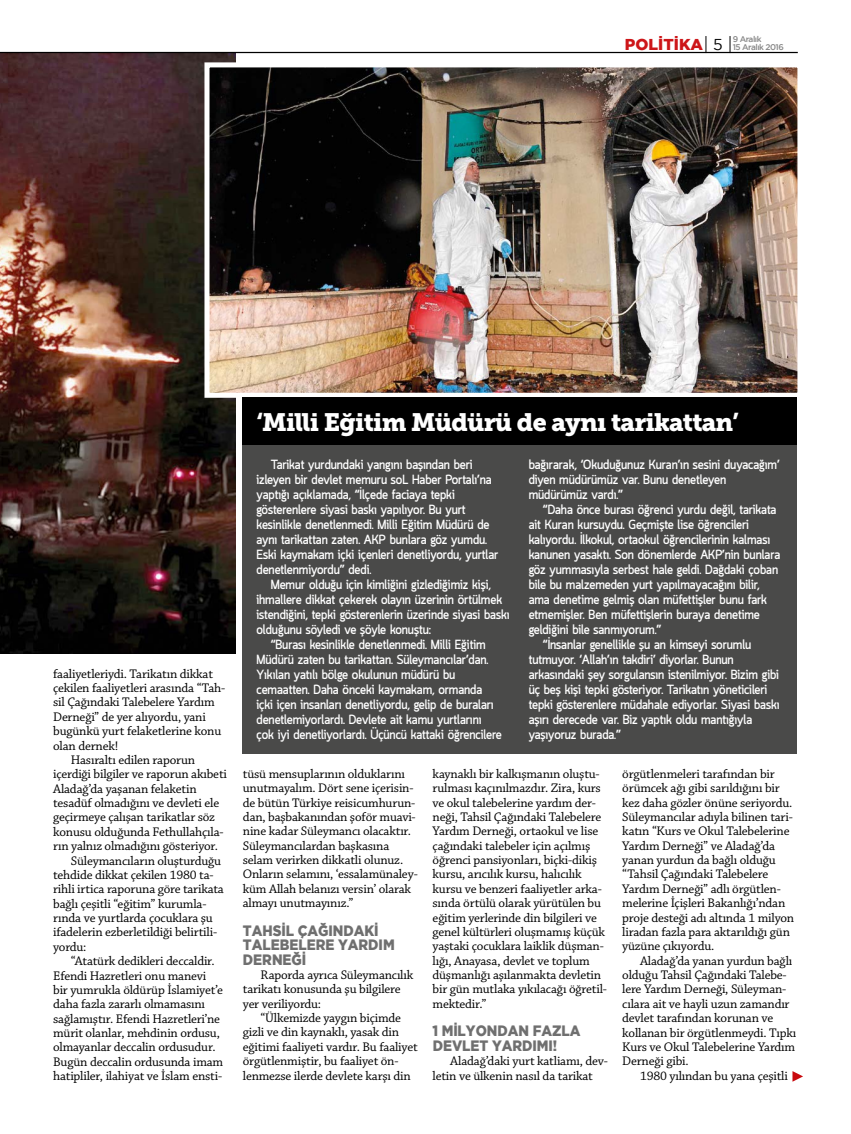
<style>
.page{position:relative;width:851px;height:1134px;background:#fff}
.page>*{position:absolute;margin:0;border:0;box-sizing:border-box;transform-origin:0 0}
.t1{font:25px "Museo Slab 900";letter-spacing:-.03em;color:#fff}
.t2{font:800 15px/14.4px "Gotham";color:#6f6f6f;scale:.9 1}
.t3{font:13.12px/14.4px "Chaparral Pro";letter-spacing:-.015em;color:#000}
.t4{font:700 13.12px/15px "Quark";letter-spacing:-.01em;color:#fff}
.t5{font:500 8.25px "Gotham";letter-spacing:-.06em;color:#878787}
.s1{font-weight:800;font-size:15.75px;color:#cd1619}
.s2{font-weight:400;font-size:15.75px;color:#000}
</style>
<div class="page">
<img style="left:0;top:53px;width:236px;height:601px">
<img style="left:210px;top:68px;width:586px;height:324px">
<div style="left:204px;top:62px;width:598px;height:336px;border:5px solid #fff"></div>
<div style="left:242px;top:398px;width:555px;height:356px;background:#4a4a49"></div>
<div style="left:242px;top:398px;width:555px;height:47px;background:#000"></div>
<hr style="left:0;top:52px;width:797px;height:1px;background:#000">
<svg style="left:705px;top:36px;width:1px;height:16px"></svg>
<svg style="left:729px;top:36px;width:1px;height:16px"></svg>
<svg style="left:792px;top:1071px;width:11px;height:11px"></svg>
<p class="t5" style="left:732px;top:34px;width:30px">9 Aralık</p>
<p class="t5" style="left:625px;top:43px;width:160px"><span class="s1">POLİTİKA</span> <span class="s2">5</span> 15 Aralık 2016</p>
<p class="t3" style="left:53px;top:667px;width:161px">faaliyetleriydi. Tarikatın dikkat</p>
<p class="t3" style="left:53px;top:681px;width:173px">çekilen faaliyetleri arasında “Tah-</p>
<p class="t3" style="left:53px;top:696px;width:163px">sil Çağındaki Talebelere Yardım</p>
<p class="t3" style="left:53px;top:710px;width:154px">Derneği” de yer alıyordu, yani</p>
<p class="t3" style="left:53px;top:724px;width:170px">bugünkü yurt felaketlerine konu</p>
<p class="t3" style="left:53px;top:739px;width:67px">olan dernek!</p>
<p class="t3" style="left:71px;top:753px;width:126px">Hasıraltı edilen raporun</p>
<p class="t3" style="left:53px;top:767px;width:175px">içerdiği bilgiler ve raporun akıbeti</p>
<p class="t3" style="left:53px;top:782px;width:145px">Aladağ’da yaşanan felaketin</p>
<p class="t3" style="left:53px;top:796px;width:167px">tesadüf olmadığını ve devleti ele</p>
<p class="t3" style="left:53px;top:811px;width:163px">geçirmeye çalışan tarikatlar söz</p>
<p class="t3" style="left:53px;top:825px;width:172px">konusu olduğunda Fethullahçıla-</p>
<p class="t3" style="left:53px;top:839px;width:166px">rın yalnız olmadığını gösteriyor.</p>
<p class="t3" style="left:71px;top:854px;width:152px">Süleymancıların oluşturduğu</p>
<p class="t3" style="left:53px;top:868px;width:162px">tehdide dikkat çekilen 1980 ta-</p>
<p class="t3" style="left:53px;top:882px;width:172px">rihli irtica raporuna göre tarikata</p>
<p class="t3" style="left:53px;top:897px;width:155px">bağlı çeşitli “eğitim” kurumla-</p>
<p class="t3" style="left:53px;top:911px;width:161px">rında ve yurtlarda çocuklara şu</p>
<p class="t3" style="left:53px;top:926px;width:165px">ifadelerin ezberletildiği belirtili-</p>
<p class="t3" style="left:53px;top:940px;width:35px">yordu:</p>
<p class="t3" style="left:71px;top:954px;width:145px">“Atatürk dedikleri deccaldir.</p>
<p class="t3" style="left:53px;top:969px;width:155px">Efendi Hazretleri onu manevi</p>
<p class="t3" style="left:53px;top:983px;width:171px">bir yumrukla öldürüp İslamiyet’e</p>
<p class="t3" style="left:53px;top:997px;width:153px">daha fazla zararlı olmamasını</p>
<p class="t3" style="left:53px;top:1012px;width:168px">sağlamıştır. Efendi Hazretleri’ne</p>
<p class="t3" style="left:53px;top:1026px;width:168px">mürit olanlar, mehdinin ordusu,</p>
<p class="t3" style="left:53px;top:1040px;width:164px">olmayanlar deccalin ordusudur.</p>
<p class="t3" style="left:53px;top:1055px;width:172px">Bugün deccalin ordusunda imam</p>
<p class="t3" style="left:53px;top:1069px;width:170px">hatipliler, ilahiyat ve İslam ensti-</p>
<h1 class="t1" style="left:256px;top:407px;width:484px">‘Milli Eğitim Müdürü de aynı tarikattan’</h1>
<p class="t4" style="left:256px;top:458px;width:243px;text-indent:14px">Tarikat yurdundaki yangını başından beri izleyen bir devlet memuru soL Haber Portalı’na yaptığı açıklamada, “İlçede faciaya tepki gösterenlere siyasi baskı yapılıyor. Bu yurt kesinlikle denetlenmedi. Milli Eğitim Müdürü de aynı tarikattan zaten. AKP bunlara göz yumdu.<br>Eski kaymakam içki içenleri denetliyordu, yurtlar denetlenmiyordu” dedi.</p>
<p class="t4" style="left:271px;top:578px;width:221px">Memur olduğu için kimliğini gizlediğimiz kişi,</p>
<p class="t4" style="left:256px;top:593px;width:247px">ihmallere dikkat çekerek olayın üzerinin örtülmek</p>
<p class="t4" style="left:256px;top:608px;width:254px">istendiğini, tepki gösterenlerin üzerinde siyasi baskı</p>
<p class="t4" style="left:256px;top:623px;width:176px">olduğunu söyledi ve şöyle konuştu:</p>
<p class="t4" style="left:271px;top:638px;width:216px">“Burası kesinlikle denetlenmedi. Milli Eğitim</p>
<p class="t4" style="left:256px;top:653px;width:233px">Müdürü zaten bu tarikattan. Süleymancılar’dan.</p>
<p class="t4" style="left:256px;top:668px;width:200px">Yıkılan yatılı bölge okulunun müdürü bu</p>
<p class="t4" style="left:256px;top:683px;width:227px">cemaatten. Daha önceki kaymakam, ormanda</p>
<p class="t4" style="left:256px;top:698px;width:239px">içki içen insanları denetliyordu, gelip de buraları</p>
<p class="t4" style="left:256px;top:713px;width:226px">denetlemiyorlardı. Devlete ait kamu yurtlarını</p>
<p class="t4" style="left:256px;top:728px;width:247px">çok iyi denetliyorlardı. Üçüncü kattaki öğrencilere</p>
<p class="t4" style="left:528px;top:458px;width:252px">bağırarak, ‘Okuduğunuz Kuran’ın sesini duyacağım’ diyen müdürümüz var. Bunu denetleyen müdürümüz vardı.”</p>
<p class="t4" style="left:542px;top:503px;width:235px">“Daha önce burası öğrenci yurdu değil, tarikata</p>
<p class="t4" style="left:528px;top:518px;width:222px">ait Kuran kursuydu. Geçmişte lise öğrencileri</p>
<p class="t4" style="left:528px;top:533px;width:243px">kalıyordu. İlkokul, ortaokul öğrencilerinin kalması</p>
<p class="t4" style="left:528px;top:548px;width:253px">kanunen yasaktı. Son dönemlerde AKP’nin bunlara</p>
<p class="t4" style="left:528px;top:563px;width:251px">göz yummasıyla serbest hale geldi. Dağdaki çoban</p>
<p class="t4" style="left:528px;top:578px;width:232px">bile bu malzemeden yurt yapılmayacağını bilir,</p>
<p class="t4" style="left:528px;top:593px;width:240px">ama denetime gelmiş olan müfettişler bunu fark</p>
<p class="t4" style="left:528px;top:608px;width:233px">etmemişler. Ben müfettişlerin buraya denetime</p>
<p class="t4" style="left:528px;top:623px;width:134px">geldiğini bile sanmıyorum.”</p>
<p class="t4" style="left:542px;top:638px;width:210px">“İnsanlar genellikle şu an kimseyi sorumlu</p>
<p class="t4" style="left:528px;top:653px;width:206px">tutmuyor. ‘Allah’ın takdiri’ diyorlar. Bunun</p>
<p class="t4" style="left:528px;top:668px;width:252px">arkasındaki şey sorgulansın istenilmiyor. Bizim gibi</p>
<p class="t4" style="left:528px;top:683px;width:240px">üç beş kişi tepki gösteriyor. Tarikatın yöneticileri</p>
<p class="t4" style="left:528px;top:698px;width:252px">tepki gösterenlere müdahale ediyorlar. Siyasi baskı</p>
<p class="t4" style="left:528px;top:713px;width:225px">aşırı derecede var. Biz yaptık oldu mantığıyla</p>
<p class="t4" style="left:528px;top:728px;width:94px">yaşıyoruz burada.”</p>
<p class="t3" style="left:243px;top:767px;width:176px">tüsü mensuplarının olduklarını unutmayalım. Dört sene içerisin&shy;de bütün Türkiye reisicumhurun&shy;dan, başbakanından şoför muavi&shy;nine kadar Süleymancı olacaktır.<br>Süleymancılardan başkasına selam verirken dikkatli olunuz.<br>Onların selamını, ‘essalamünaley&shy;küm Allah belanızı versin’ olarak almayı unutmayınız.”</p>
<p class="t2" style="left:243px;top:923px;width:170px">TAHSİL ÇAĞINDAKİ<br>TALEBELERE YARDIM<br>DERNEĞİ</p>
<p class="t3" style="left:243px;top:968px;width:172px;text-indent:18px">Raporda ayrıca Süleymancılık tarikatı konusunda şu bilgilere yer veriliyordu:</p>
<p class="t3" style="left:243px;top:1011px;width:176px;text-indent:18px">“Ülkemizde yaygın biçimde gizli ve din kaynaklı, yasak din eğitimi faaliyeti vardır. Bu faaliyet örgütlenmiştir, bu faaliyet ön&shy;lenmezse ilerde devlete karşı din</p>
<p class="t3" style="left:432px;top:767px;width:176px">kaynaklı bir kalkışmanın oluştu&shy;rulması kaçınılmazdır. Zira, kurs ve okul talebelerine yardım der&shy;neği, Tahsil Çağındaki Talebelere Yardım Derneği, ortaokul ve lise çağındaki talebeler için açılmış öğrenci pansiyonları, biçki-dikiş kursu, arıcılık kursu, halıcılık kursu ve benzeri faaliyetler arka&shy;sında örtülü olarak yürütülen bu eğitim yerlerinde din bilgileri ve genel kültürleri oluşmamış küçük yaştaki çocuklara laiklik düşman&shy;lığı, Anayasa, devlet ve toplum düşmanlığı aşılanmakta devletin bir gün mutlaka yıkılacağı öğretil&shy;mektedir.”</p>
<p class="t2" style="left:432px;top:1023px;width:166px">1 MİLYONDAN FAZLA<br>DEVLET YARDIMI!</p>
<p class="t3" style="left:432px;top:1054px;width:177px;text-indent:18px">Aladağ’daki yurt katliamı, dev&shy;letin ve ülkenin nasıl da tarikat</p>
<p class="t3" style="left:622px;top:767px;width:173px">örgütlenmeleri tarafından bir örümcek ağı gibi sarıldığını bir kez daha gözler önüne seriyordu.<br>Süleymancılar adıyla bilinen tari&shy;katın “Kurs ve Okul Talebelerine<br>Yardım Derneği” ve Aladağ’da yanan yurdun da bağlı olduğu “Tahsil Çağındaki Talebelere<br>Yardım Derneği” adlı örgütlen&shy;melerine İçişleri Bakanlığı’ndan proje desteği adı altında 1 milyon liradan fazla para aktarıldığı gün yüzüne çıkıyordu.</p>
<p class="t3" style="left:622px;top:954px;width:176px;text-indent:18px">Aladağ’da yanan yurdun bağlı olduğu Tahsil Çağındaki Talebe&shy;lere Yardım Derneği, Süleyman&shy;cılara ait ve hayli uzun zamandır devlet tarafından korunan ve kollanan bir örgütlenmeydi. Tıpkı<br>Kurs ve Okul Talebelerine Yardım<br>Derneği gibi.</p>
<p class="t3" style="left:640px;top:1069px;width:149px">1980 yılından bu yana çeşitli</p>
</div>
